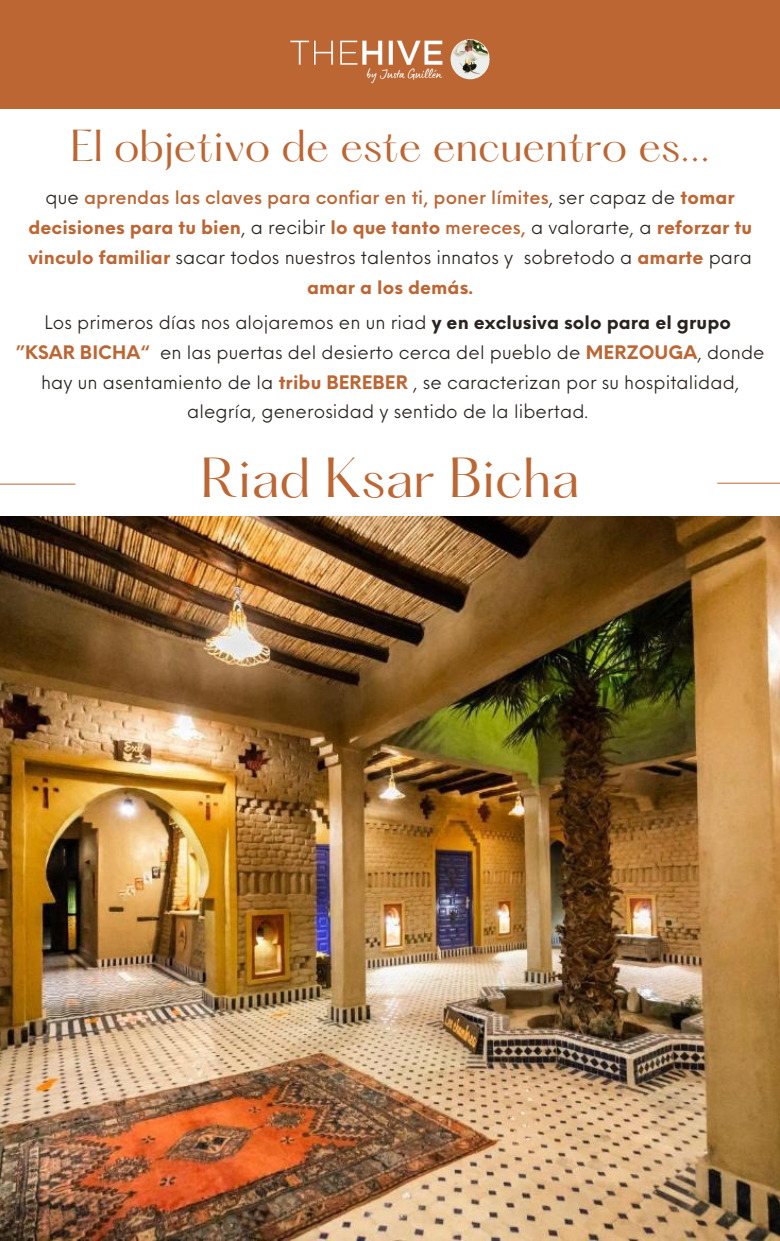
<style>
.page{position:relative;width:780px;height:1241px;background:#fff}
.page>*{position:absolute;margin:0;border:0;box-sizing:border-box;transform-origin:0 0}
.t1{font:49.25px "Hatton";color:#bc6633}
.t2{font:39.12px "Hatton";color:#bc6633}
.t3{font:18.12px/30px "Neue Einstellung";letter-spacing:.005em;color:#29241f;text-align:center}
.s1{font-weight:500;color:#bc6633}
.s2{font-weight:700;color:#bc6633}
.s3{font-weight:700}
</style>
<div class="page">
<div style="left:0;top:0;width:779px;height:109px;background:#bc6633"></div>
<img style="left:290px;top:39px;width:200px;height:45px">
<img style="left:0;top:516px;width:779px;height:724px">
<hr style="left:716px;top:482px;width:63px;height:1px;background:#bc6633">
<hr style="left:0;top:483px;width:75px;height:1px;background:#bc6633">
<p class="t2" style="left:70px;top:128px;width:640px">El objetivo de este encuentro es...</p>
<p class="t3" style="left:28px;top:180px;width:724px">que <span class="s1">aprendas las claves para confiar en ti, poner límites</span>, ser capaz de <span class="s2">tomar decisiones para tu bien</span>, a recibir <span class="s2">lo que tanto</span> <span class="s1">mereces,</span> a valorarte, a <span class="s2">reforzar tu vinculo familiar</span> sacar todos nuestros talentos innatos y sobretodo a <span class="s2">amarte</span> para <span class="s2">amar a los demás.</span></p>
<p class="t3" style="left:44px;top:305px;width:687px">Los primeros días nos alojaremos en un riad <span class="s3">y en exclusiva solo para el grupo</span></p>
<p class="t3" style="left:16px;top:336px;width:750px;line-height:29.5px"><span class="s2">”KSAR BICHA“</span> en las puertas del desierto cerca del pueblo de <span class="s2">MERZOUGA</span>, donde hay un asentamiento de la <span class="s2">tribu BEREBER</span> , se caracterizan por su hospitalidad, alegría, generosidad y sentido de la libertad.</p>
<p class="t1" style="left:201px;top:454px;width:380px">Riad Ksar Bicha</p>
</div>
